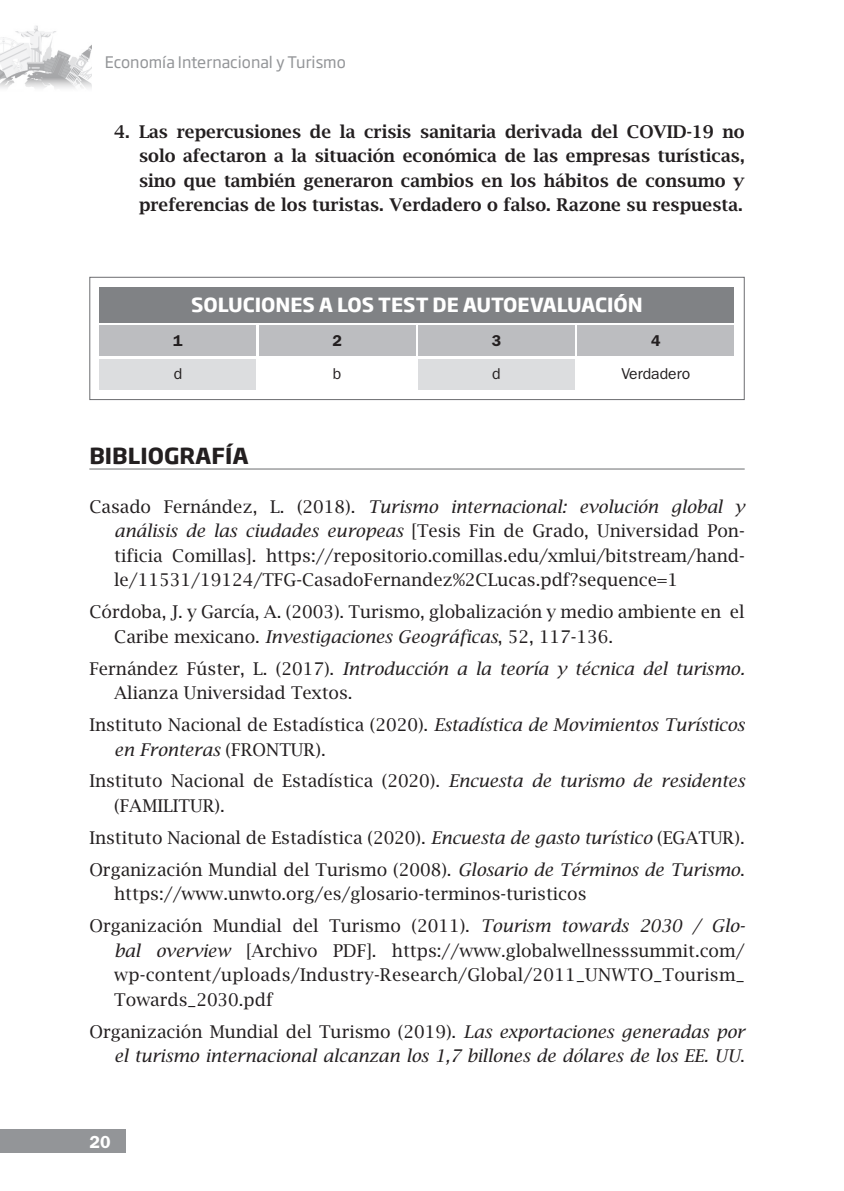
<style>
.page{position:relative;width:844px;height:1191px;background:#fff}
.page>*{position:absolute;margin:0;border:0;box-sizing:border-box;transform-origin:0 0}
.t1{font:700 21.88px "Soho Gothic Pro";color:#231f20}
.t2{font:700 19.25px "Soho Gothic Pro";color:#fff}
.t3{font:17.5px/24.5px "Lucida Bright";color:#231f20}
.t4{font:600 17.5px/24.5px "Lucida Bright";color:#231f20;text-align:justify}
.t5{font:italic 17.5px/24.5px "Lucida Bright";color:#231f20;text-align:right}
.t6{font:600 17.5px "Franklin Gothic";color:#fff}
.t7{font:15.75px "Soho Gothic Pro";color:#939598}
.t8{font:15.75px "ITC Franklin Gothic Std";color:#231f20}
.t9{font:600 15.75px "ITC Franklin Gothic Std";color:#231f20}
.s1{font-style:italic}
.s2{font-style:normal}
</style>
<div class="page">
<div style="left:0;top:1129px;width:126px;height:24px;background:#939598"></div>
<img style="left:0;top:25px;width:92px;height:63px">
<hr style="left:89px;top:468px;width:655px;height:1px;background:#6c6d70">
<div style="left:89px;top:277px;width:655px;height:123px;border:1px solid #6c6d70"></div>
<div style="left:100px;top:287px;width:633px;height:36px;background:#808285"></div>
<div style="left:100px;top:325px;width:156px;height:31px;background:#bcbdc0"></div>
<div style="left:259px;top:325px;width:156px;height:31px;background:#bcbdc0"></div>
<div style="left:418px;top:325px;width:156px;height:31px;background:#bcbdc0"></div>
<div style="left:577px;top:325px;width:156px;height:31px;background:#bcbdc0"></div>
<div style="left:100px;top:359px;width:156px;height:30px;background:#dcdddf"></div>
<div style="left:418px;top:359px;width:156px;height:30px;background:#dcdddf"></div>
<p class="t7" style="left:105px;top:50px;width:242px">Economía Internacional y Turismo</p>
<p class="t4" style="left:139px;top:119px;width:607px;text-indent:-25px">4. Las repercusiones de la crisis sanitaria derivada del COVID-19 no solo afectaron a la situación económica de las empresas turísticas, sino que también generaron cambios en los hábitos de consumo y preferencias de los turistas. Verdadero o falso. Razone su respuesta.</p>
<p class="t2" style="left:191px;top:290px;width:453px">SOLUCIONES A LOS TEST DE AUTOEVALUACIÓN</p>
<p class="t9" style="left:173px;top:331px;width:11px">1</p>
<p class="t9" style="left:332px;top:331px;width:11px">2</p>
<p class="t9" style="left:491px;top:331px;width:11px">3</p>
<p class="t9" style="left:651px;top:331px;width:11px">4</p>
<p class="t8" style="left:174px;top:365px;width:10px">d</p>
<p class="t8" style="left:333px;top:365px;width:10px">b</p>
<p class="t8" style="left:492px;top:365px;width:10px">d</p>
<p class="t8" style="left:621px;top:365px;width:70px">Verdadero</p>
<p class="t1" style="left:89px;top:438px;width:161px">BIBLIOGRAFÍA</p>
<p class="t3" style="left:114px;top:494px;width:632px;text-align:justify;text-indent:-25px">Casado Fernández, L. (2018). <span class="s1">Turismo internacional: evolución global y análisis de las ciudades europeas</span> [Tesis Fin de Grado, Universidad Pon&shy;tificia Comillas]. https://repositorio.comillas.edu/xmlui/bitstream/hand&shy;le/11531/19124/TFG-CasadoFernandez%2CLucas.pdf?sequence=1</p>
<p class="t3" style="left:114px;top:599px;width:631px;text-indent:-25px">Córdoba, J. y García, A. (2003). Turismo, globalización y medio ambiente en el<br>Caribe mexicano. <span class="s1">Investigaciones Geográficas</span>, 52, 117-136.</p>
<p class="t3" style="left:114px;top:656px;width:631px;text-indent:-25px">Fernández Fúster, L. (2017). <span class="s1">Introducción a la teoría y técnica del turismo.<br></span>Alianza Universidad Textos.</p>
<p class="t3" style="left:114px;top:712px;width:631px;text-indent:-25px">Instituto Nacional de Estadística (2020). <span class="s1">Estadística de Movimientos Turísticos en Fronteras</span> (FRONTUR).</p>
<p class="t3" style="left:114px;top:769px;width:631px;text-indent:-25px">Instituto Nacional de Estadística (2020). <span class="s1">Encuesta de turismo de residentes </span>(FAMILITUR).</p>
<p class="t3" style="left:89px;top:821px;width:656px;line-height:31.8px">Instituto Nacional de Estadística (2020). <span class="s1">Encuesta de gasto turístico</span> (EGATUR).<br>Organización Mundial del Turismo (2008). <span class="s1">Glosario de Términos de Turismo</span>.</p>
<p class="t3" style="left:89px;top:878px;width:657px;line-height:31.8px;text-indent:25px">https://www.unwto.org/es/glosario-terminos-turisticos<br>Organización Mundial del Turismo (2011). <span class="s1">Tourism towards 2030 / Glo-</span></p>
<p class="t3" style="left:114px;top:938px;width:631px;text-align:justify"><span class="s1">bal overview</span> [Archivo PDF]. https://www.globalwellnesssummit.com/ wp-content/uploads/Industry-Research/Global/2011_UNWTO_Tourism_ Towards_2030.pdf</p>
<p class="t5" style="left:89px;top:1019px;width:656px"><span class="s2">Organización Mundial del Turismo (2019).</span> Las exportaciones generadas por el turismo internacional alcanzan los 1,7 billones de dólares de los EE. UU<span class="s2">.</span></p>
<p class="t6" style="left:90px;top:1131px;width:22px">20</p>
</div>
